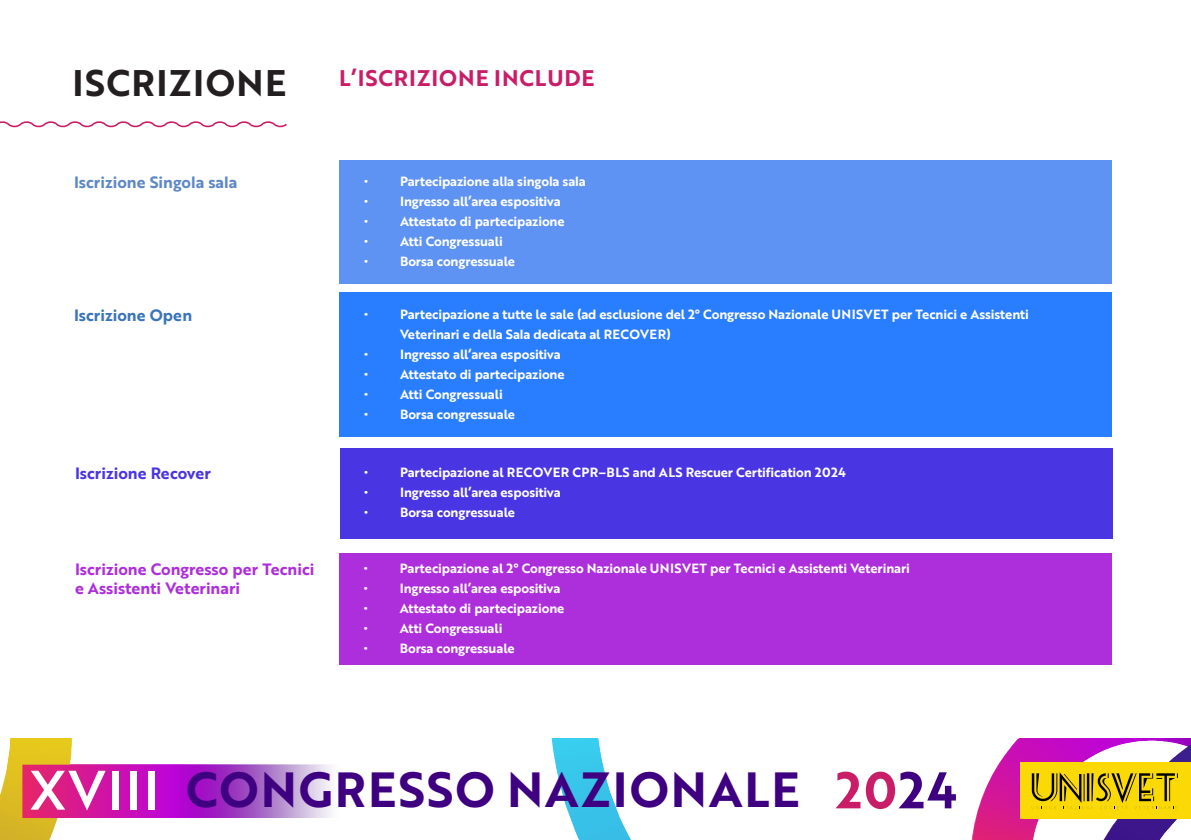
<style>
.page{position:relative;width:1191px;height:840px;background:#fff}
.page>*{position:absolute;margin:0;border:0;box-sizing:border-box;transform-origin:0 0}
.t1{font:48px "Brother 1816 Bold";letter-spacing:.04em;color:#3e0080}
.t2{font:36px "Brother 1816 Bold";letter-spacing:.04em;color:#231f20}
.t3{font:22px "Brother 1816 Bold";letter-spacing:.04em;color:#c91e67}
.t4{font:16px "Brother 1816 Bold";color:#ad2edb}
.t5{font:16px "Brother 1816 Bold";color:#5d88c6}
.t6{font:16px "Brother 1816 Bold";color:#4a35e3}
.t7{font:16px "Brother 1816 Bold";color:#3a74ba}
.t8{font:13px/20px "Brother 1816 Bold";letter-spacing:-.01em;color:#fff}
.s1{font-family:"Brother 1816 Medium";font-size:54px;color:#fff}
.s2{font-size:50px;color:#c91e67}
.s3{font-size:50px}
</style>
<div class="page">
<img style="left:0;top:738px;width:631px;height:101px">
<div style="left:340px;top:160px;width:772px;height:123px;background:#5e93f3"></div>
<div style="left:340px;top:292px;width:772px;height:145px;background:#297dff"></div>
<div style="left:341px;top:447px;width:772px;height:91px;background:#4a35e3"></div>
<div style="left:340px;top:552px;width:772px;height:111px;background:#ad2edb"></div>
<svg style="left:0;top:121px;width:287px;height:7px"></svg>
<svg style="left:972px;top:738px;width:219px;height:101px"></svg>
<p class="t2" style="left:73px;top:56px;width:215px">ISCRIZIONE</p>
<p class="t3" style="left:339px;top:62px;width:257px">L’ISCRIZIONE INCLUDE</p>
<p class="t5" style="left:74px;top:170px;width:165px">Iscrizione Singola sala</p>
<p class="t8" style="left:364px;top:171px;width:6px">•</p>
<p class="t8" style="left:400px;top:171px;width:187px">Partecipazione alla singola sala</p>
<p class="t8" style="left:364px;top:191px;width:6px">•</p>
<p class="t8" style="left:400px;top:191px;width:162px">Ingresso all’area espositiva</p>
<p class="t8" style="left:364px;top:211px;width:6px">•</p>
<p class="t8" style="left:400px;top:211px;width:166px">Attestato di partecipazione</p>
<p class="t8" style="left:364px;top:231px;width:6px">•</p>
<p class="t8" style="left:400px;top:231px;width:104px">Atti Congressuali</p>
<p class="t8" style="left:364px;top:251px;width:6px">•</p>
<p class="t8" style="left:400px;top:251px;width:116px">Borsa congressuale</p>
<p class="t7" style="left:74px;top:303px;width:120px">Iscrizione Open</p>
<p class="t8" style="left:364px;top:304px;width:6px">•</p>
<p class="t8" style="left:400px;top:304px;width:630px">Partecipazione a tutte le sale (ad esclusione del 2° Congresso Nazionale UNISVET per Tecnici e Assistenti<br>Veterinari e della Sala dedicata al RECOVER)</p>
<p class="t8" style="left:364px;top:344px;width:6px">•</p>
<p class="t8" style="left:400px;top:344px;width:162px">Ingresso all’area espositiva</p>
<p class="t8" style="left:364px;top:364px;width:6px">•</p>
<p class="t8" style="left:400px;top:364px;width:166px">Attestato di partecipazione</p>
<p class="t8" style="left:364px;top:384px;width:6px">•</p>
<p class="t8" style="left:400px;top:384px;width:104px">Atti Congressuali</p>
<p class="t8" style="left:364px;top:404px;width:6px">•</p>
<p class="t8" style="left:400px;top:404px;width:116px">Borsa congressuale</p>
<p class="t6" style="left:75px;top:461px;width:137px">Iscrizione Recover</p>
<p class="t8" style="left:364px;top:462px;width:6px">•</p>
<p class="t8" style="left:400px;top:462px;width:447px">Partecipazione al RECOVER CPR–BLS and ALS Rescuer Certification 2024</p>
<p class="t8" style="left:364px;top:482px;width:6px">•</p>
<p class="t8" style="left:400px;top:482px;width:162px">Ingresso all’area espositiva</p>
<p class="t8" style="left:364px;top:502px;width:6px">•</p>
<p class="t8" style="left:400px;top:502px;width:116px">Borsa congressuale</p>
<p class="t4" style="left:75px;top:556px;width:241px">Iscrizione Congresso per Tecnici</p>
<p class="t4" style="left:75px;top:576px;width:167px">e Assistenti Veterinari</p>
<p class="t8" style="left:364px;top:557px;width:6px">•</p>
<p class="t8" style="left:400px;top:557px;width:511px">Partecipazione al 2° Congresso Nazionale UNISVET per Tecnici e Assistenti Veterinari</p>
<p class="t8" style="left:364px;top:577px;width:6px">•</p>
<p class="t8" style="left:400px;top:577px;width:162px">Ingresso all’area espositiva</p>
<p class="t8" style="left:364px;top:597px;width:6px">•</p>
<p class="t8" style="left:400px;top:597px;width:166px">Attestato di partecipazione</p>
<p class="t8" style="left:364px;top:617px;width:6px">•</p>
<p class="t8" style="left:400px;top:617px;width:104px">Atti Congressuali</p>
<p class="t8" style="left:364px;top:637px;width:6px">•</p>
<p class="t8" style="left:400px;top:637px;width:116px">Borsa congressuale</p>
<h1 class="t1" style="left:29px;top:752px;width:930px"><span class="s1">XVIII</span> CONGRESSO NAZIONALE <span class="s2">20</span><span class="s3">24</span></h1>
</div>
